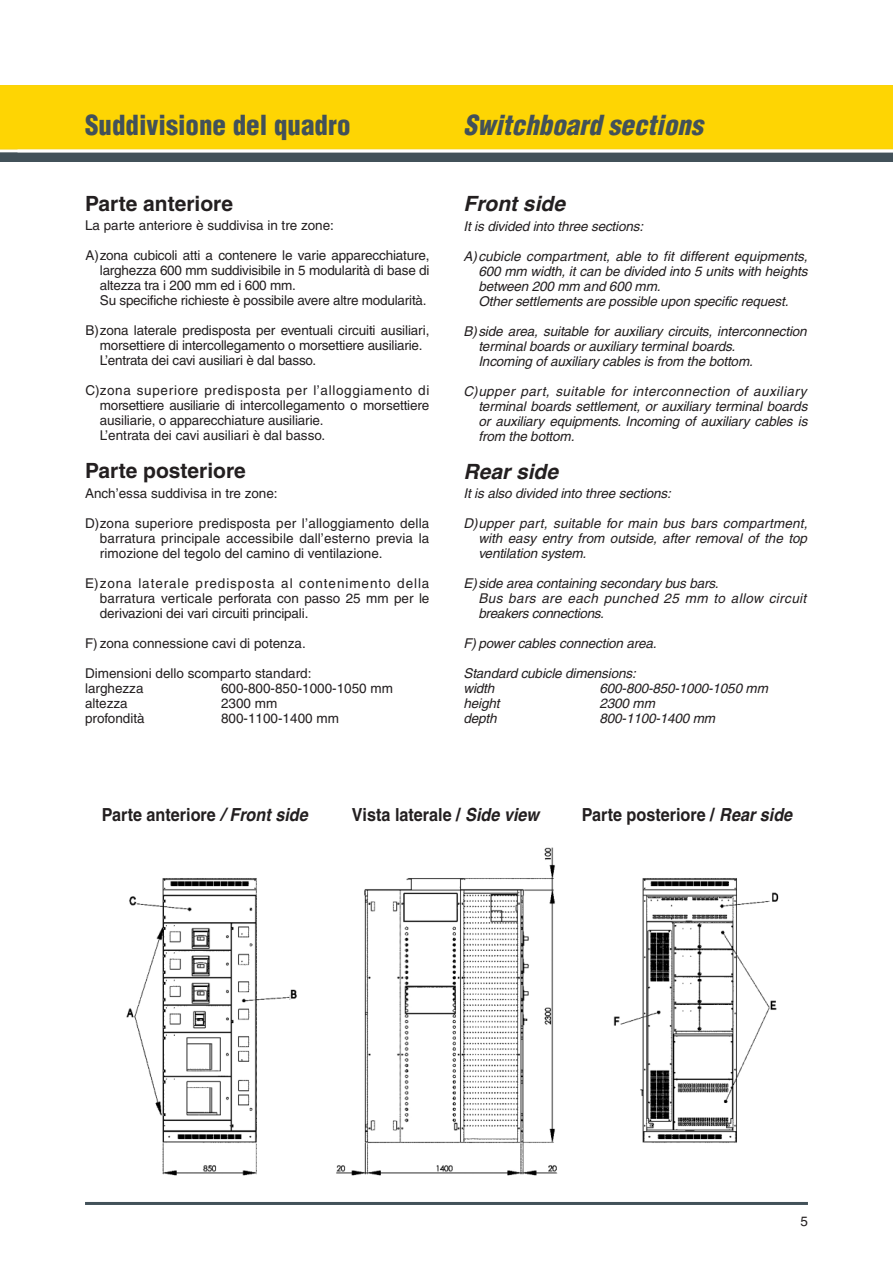
<style>
.page{position:relative;width:893px;height:1263px;background:#fff}
.page>*{position:absolute;margin:0;border:0;box-sizing:border-box;transform-origin:0 0}
.t1{font:900 condensed 27px "Helvetica";color:#425159}
.t2{font:italic 900 condensed 27px "Helvetica";color:#425159}
.t3{font:700 21px "Helvetica";color:#231f20}
.t4{font:italic 700 21px "Helvetica";color:#231f20}
.t5{font:700 18px "Helvetica";color:#231f20;scale:.9 1}
.t6{font:13.5px/15px "Helvetica";letter-spacing:-.01em;color:#231f20}
.t7{font:italic 13.5px/15px "Helvetica";letter-spacing:-.01em;color:#231f20}
.s1{font-style:italic}
</style>
<div class="page">
<svg style="left:0;top:85px;width:893px;height:77px;background:#e6c618"></svg>
<hr style="left:85px;top:1202px;width:723px;height:3px;background:#425159">
<img style="left:126px;top:847px;width:653px;height:329px">
<h1 class="t1" style="left:85px;top:110px;width:267px">Suddivisione del quadro</h1>
<h1 class="t2" style="left:463px;top:110px;width:241px">Switchboard sections</h1>
<h2 class="t3" style="left:85px;top:196px;width:150px">Parte anteriore</h2>
<p class="t6" style="left:85px;top:219px;width:250px">La parte anteriore è suddivisa in tre zone:</p>
<p class="t6" style="left:100px;top:249px;width:331px;text-indent:-14px">A)zona cubicoli atti a contenere le varie apparecchiature, larghezza 600 mm suddivisibile in 5 modularità di base di altezza tra i 200 mm ed i 600 mm.<br>Su specifiche richieste è possibile avere altre modularità.</p>
<p class="t6" style="left:100px;top:324px;width:331px;text-indent:-14px">B)zona laterale predisposta per eventuali circuiti ausiliari, morsettiere di intercollegamento o morsettiere ausiliarie.<br>L’entrata dei cavi ausiliari è dal basso.</p>
<p class="t6" style="left:100px;top:384px;width:331px;text-indent:-14px">C)zona superiore predisposta per l’alloggiamento di morsettiere ausiliarie di intercollegamento o morsettiere ausiliarie, o apparecchiature ausiliarie.<br>L’entrata dei cavi ausiliari è dal basso.</p>
<h2 class="t3" style="left:85px;top:463px;width:162px">Parte posteriore</h2>
<p class="t6" style="left:85px;top:487px;width:194px">Anch’essa suddivisa in tre zone:</p>
<p class="t6" style="left:100px;top:517px;width:331px;text-align:justify;text-indent:-15px">D)zona superiore predisposta per l’alloggiamento della barratura principale accessibile dall’esterno previa la rimozione del tegolo del camino di ventilazione.</p>
<p class="t6" style="left:100px;top:577px;width:331px;text-align:justify;text-indent:-15px">E)zona laterale predisposta al contenimento della barratura verticale perforata con passo 25 mm per le derivazioni dei vari circuiti principali.</p>
<p class="t6" style="left:85px;top:637px;width:222px">F) zona connessione cavi di potenza.</p>
<p class="t6" style="left:85px;top:667px;width:228px">Dimensioni dello scomparto standard: larghezza</p>
<p class="t6" style="left:221px;top:682px;width:173px">600-800-850-1000-1050 mm</p>
<h2 class="t4" style="left:463px;top:192px;width:103px">Front side</h2>
<p class="t7" style="left:463px;top:220px;width:181px">It is divided into three sections:</p>
<p class="t7" style="left:478px;top:250px;width:331px;text-indent:-15px">A)cubicle compartment, able to fit different equipments, 600 mm width, it can be divided into 5 units with heights between 200 mm and 600 mm.<br>Other settlements are possible upon specific request.</p>
<p class="t7" style="left:478px;top:325px;width:330px;text-indent:-15px">B)side area, suitable for auxiliary circuits, interconnection terminal boards or auxiliary terminal boards.<br>Incoming of auxiliary cables is from the bottom.</p>
<p class="t7" style="left:478px;top:385px;width:331px;text-align:justify;text-indent:-15px">C)upper part, suitable for interconnection of auxiliary terminal boards settlement, or auxiliary terminal boards or auxiliary equipments. Incoming of auxiliary cables is from the bottom.</p>
<h2 class="t4" style="left:463px;top:460px;width:96px">Rear side</h2>
<p class="t7" style="left:463px;top:487px;width:209px">It is also divided into three sections:</p>
<p class="t7" style="left:478px;top:517px;width:331px;text-align:justify;text-indent:-15px">D)upper part, suitable for main bus bars compartment, with easy entry from outside, after removal of the top ventilation system.</p>
<p class="t7" style="left:478px;top:577px;width:329px;text-indent:-15px">E)side area containing secondary bus bars.<br>Bus bars are each punched 25 mm to allow circuit breakers connections.</p>
<p class="t7" style="left:463px;top:637px;width:195px">F) power cables connection area.</p>
<p class="t7" style="left:463px;top:667px;width:174px">Standard cubicle dimensions: width</p>
<p class="t7" style="left:600px;top:682px;width:170px">600-800-850-1000-1050 mm</p>
<p class="t6" style="left:85px;top:697px;width:44px">altezza</p>
<p class="t6" style="left:221px;top:697px;width:58px">2300 mm</p>
<p class="t6" style="left:85px;top:712px;width:61px">profondità</p>
<p class="t6" style="left:221px;top:712px;width:119px">800-1100-1400 mm</p>
<p class="t7" style="left:463px;top:697px;width:38px">height</p>
<p class="t7" style="left:600px;top:697px;width:57px">2300 mm</p>
<p class="t7" style="left:463px;top:712px;width:35px">depth</p>
<p class="t7" style="left:600px;top:712px;width:117px">800-1100-1400 mm</p>
<h3 class="t5" style="left:102px;top:808px;width:230px">Parte anteriore <span class="s1">/ Front side</span></h3>
<h3 class="t5" style="left:352px;top:808px;width:210px">Vista laterale / <span class="s1">Side view</span></h3>
<h3 class="t5" style="left:582px;top:808px;width:235px">Parte posteriore / <span class="s1">Rear side</span></h3>
<p class="t6" style="left:800px;top:1215px;width:9px">5</p>
</div>
